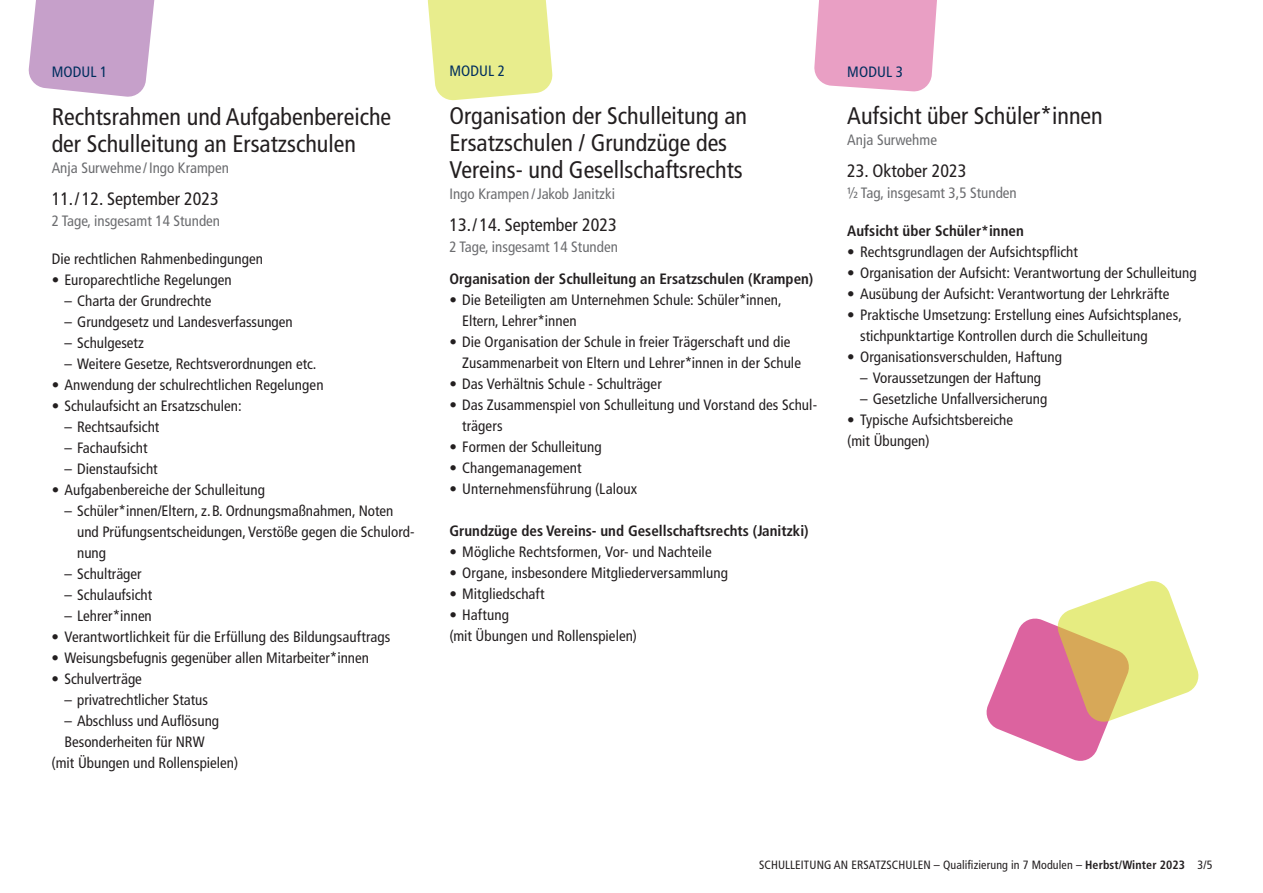
<style>
.page{position:relative;width:1263px;height:893px;background:#fff}
.page>*{position:absolute;margin:0;border:0;box-sizing:border-box;transform-origin:0 0}
.t1{font:condensed 24px/27px "Frutiger LT Pro";color:#231f20}
.t2{font:condensed 18px "Frutiger LT Pro";color:#231f20}
.t3{font:condensed 15px/21px "Frutiger LT Pro";color:#231f20}
.t4{font:condensed 15px "Frutiger LT Pro";color:#6c6d70}
.t5{font:700 condensed 15px "Frutiger LT Std";color:#231f20}
.t6{font:condensed 15px "Frutiger LT Pro";letter-spacing:.005em;color:#002e5e}
.t7{font:condensed 12px "Frutiger LT Pro";letter-spacing:.01em;color:#231f20}
.s1{font-family:"Frutiger LT Std";font-weight:700}
</style>
<div class="page">
<svg style="left:28px;top:0;width:127px;height:97px;background:#cdabd0"></svg>
<svg style="left:427px;top:0;width:126px;height:101px;background:#eaef9a"></svg>
<svg style="left:814px;top:0;width:123px;height:92px;background:#eaa7c9"></svg>
<svg style="left:986px;top:581px;width:213px;height:180px"></svg>
<p class="t6" style="left:52px;top:63px;width:57px">MODUL 1</p>
<h1 class="t1" style="left:52px;top:104px;width:341px">Rechtsrahmen und Aufgabenbereiche der Schulleitung an Ersatzschulen</h1>
<p class="t4" style="left:52px;top:159px;width:179px">Anja Surwehme /Ingo Krampen</p>
<p class="t2" style="left:52px;top:188px;width:169px">11./ 12. September 2023</p>
<p class="t4" style="left:52px;top:212px;width:170px">2 Tage, insgesamt 14 Stunden</p>
<p class="t3" style="left:52px;top:248px;width:213px">Die rechtlichen Rahmenbedingungen</p>
<p class="t3" style="left:52px;top:269px;width:182px">• Europarechtliche Regelungen</p>
<p class="t3" style="left:64px;top:290px;width:148px">– Charta der Grundrechte</p>
<p class="t3" style="left:64px;top:311px;width:230px">– Grundgesetz und Landesverfassungen</p>
<p class="t3" style="left:64px;top:332px;width:81px">– Schulgesetz</p>
<p class="t3" style="left:64px;top:353px;width:254px">– Weitere Gesetze, Rechtsverordnungen etc.</p>
<p class="t3" style="left:52px;top:374px;width:273px">• Anwendung der schulrechtlichen Regelungen</p>
<p class="t3" style="left:52px;top:395px;width:191px">• Schulaufsicht an Ersatzschulen:</p>
<p class="t3" style="left:64px;top:416px;width:96px">– Rechtsaufsicht</p>
<p class="t3" style="left:64px;top:437px;width:85px">– Fachaufsicht</p>
<p class="t3" style="left:64px;top:458px;width:95px">– Dienstaufsicht</p>
<p class="t3" style="left:52px;top:479px;width:215px">• Aufgabenbereiche der Schulleitung</p>
<p class="t3" style="left:77px;top:500px;width:339px;text-indent:-13px">– Schüler*innen/Eltern, z.B. Ordnungsmaßnahmen, Noten und Prüfungsentscheidungen, Verstöße gegen die Schulord&shy;nung</p>
<p class="t3" style="left:64px;top:563px;width:79px">– Schulträger</p>
<p class="t3" style="left:64px;top:584px;width:89px">– Schulaufsicht</p>
<p class="t3" style="left:64px;top:605px;width:89px">– Lehrer*innen</p>
<p class="t3" style="left:52px;top:626px;width:340px">• Verantwortlichkeit für die Erfüllung des Bildungsauftrags</p>
<p class="t3" style="left:52px;top:647px;width:319px">• Weisungsbefugnis gegenüber allen Mitarbeiter*innen</p>
<p class="t3" style="left:52px;top:668px;width:92px">• Schulverträge</p>
<p class="t3" style="left:64px;top:689px;width:145px">– privatrechtlicher Status</p>
<p class="t3" style="left:64px;top:710px;width:156px">– Abschluss und Auflösung</p>
<p class="t3" style="left:64px;top:731px;width:142px">Besonderheiten für NRW</p>
<p class="t3" style="left:52px;top:752px;width:188px">(mit Übungen und Rollenspielen)</p>
<p class="t6" style="left:449px;top:62px;width:57px">MODUL 2</p>
<h1 class="t1" style="left:449px;top:103px;width:299px">Organisation der Schulleitung an<br>Ersatzschulen / Grundzüge des<br>Vereins- und Gesellschaftsrechts</h1>
<p class="t4" style="left:449px;top:185px;width:167px">Ingo Krampen /Jakob Janitzki</p>
<p class="t2" style="left:449px;top:214px;width:169px">13./ 14. September 2023</p>
<p class="t4" style="left:449px;top:238px;width:170px">2 Tage, insgesamt 14 Stunden</p>
<p class="t5" style="left:449px;top:269px;width:365px">Organisation der Schulleitung an Ersatzschulen (Krampen)</p>
<p class="t3" style="left:462px;top:289px;width:321px;text-indent:-13px">• Die Beteiligten am Unternehmen Schule: Schüler*innen,<br>Eltern, Lehrer*innen</p>
<p class="t3" style="left:462px;top:331px;width:340px;text-indent:-13px">• Die Organisation der Schule in freier Trägerschaft und die<br>Zusammenarbeit von Eltern und Lehrer*innen in der Schule</p>
<p class="t3" style="left:449px;top:373px;width:214px">• Das Verhältnis Schule - Schulträger</p>
<p class="t3" style="left:462px;top:394px;width:356px;text-indent:-13px">• Das Zusammenspiel von Schulleitung und Vorstand des Schul&shy;trägers</p>
<p class="t3" style="left:449px;top:436px;width:154px">• Formen der Schulleitung</p>
<p class="t3" style="left:449px;top:457px;width:134px">• Changemanagement</p>
<p class="t3" style="left:449px;top:478px;width:189px">• Unternehmensführung (Laloux</p>
<p class="t5" style="left:449px;top:521px;width:361px">Grundzüge des Vereins- und Gesellschaftsrechts (Janitzki)</p>
<p class="t3" style="left:449px;top:541px;width:264px">• Mögliche Rechtsformen, Vor- und Nachteile</p>
<p class="t3" style="left:449px;top:562px;width:280px">• Organe, insbesondere Mitgliederversammlung</p>
<p class="t3" style="left:449px;top:583px;width:97px">• Mitgliedschaft</p>
<p class="t3" style="left:449px;top:604px;width:189px">• Haftung<br>(mit Übungen und Rollenspielen)</p>
<p class="t6" style="left:847px;top:63px;width:57px">MODUL 3</p>
<h1 class="t1" style="left:847px;top:102px;width:257px">Aufsicht über Schüler*innen</h1>
<p class="t4" style="left:847px;top:131px;width:91px">Anja Surwehme</p>
<p class="t2" style="left:847px;top:160px;width:121px">23. Oktober 2023</p>
<p class="t4" style="left:847px;top:184px;width:171px">1/2 Tag, insgesamt 3,5 Stunden</p>
<p class="t5" style="left:847px;top:222px;width:178px">Aufsicht über Schüler*innen</p>
<p class="t3" style="left:847px;top:241px;width:232px">• Rechtsgrundlagen der Aufsichtspflicht</p>
<p class="t3" style="left:847px;top:262px;width:351px">• Organisation der Aufsicht: Verantwortung der Schulleitung</p>
<p class="t3" style="left:847px;top:283px;width:324px">• Ausübung der Aufsicht: Verantwortung der Lehrkräfte</p>
<p class="t3" style="left:860px;top:304px;width:323px;text-indent:-13px">• Praktische Umsetzung: Erstellung eines Aufsichtsplanes, stichpunktartige Kontrollen durch die Schulleitung</p>
<p class="t3" style="left:847px;top:346px;width:216px">• Organisationsverschulden, Haftung</p>
<p class="t3" style="left:860px;top:367px;width:183px">– Voraussetzungen der Haftung</p>
<p class="t3" style="left:860px;top:388px;width:189px">– Gesetzliche Unfallversicherung</p>
<p class="t3" style="left:847px;top:409px;width:167px">• Typische Aufsichtsbereiche (mit Übungen)</p>
<p class="t7" style="left:759px;top:858px;width:455px">SCHULLEITUNG AN ERSATZSCHULEN – Qualifizierung in 7 Modulen – <span class="s1">Herbst/Winter 2023</span> 3/5</p>
</div>
